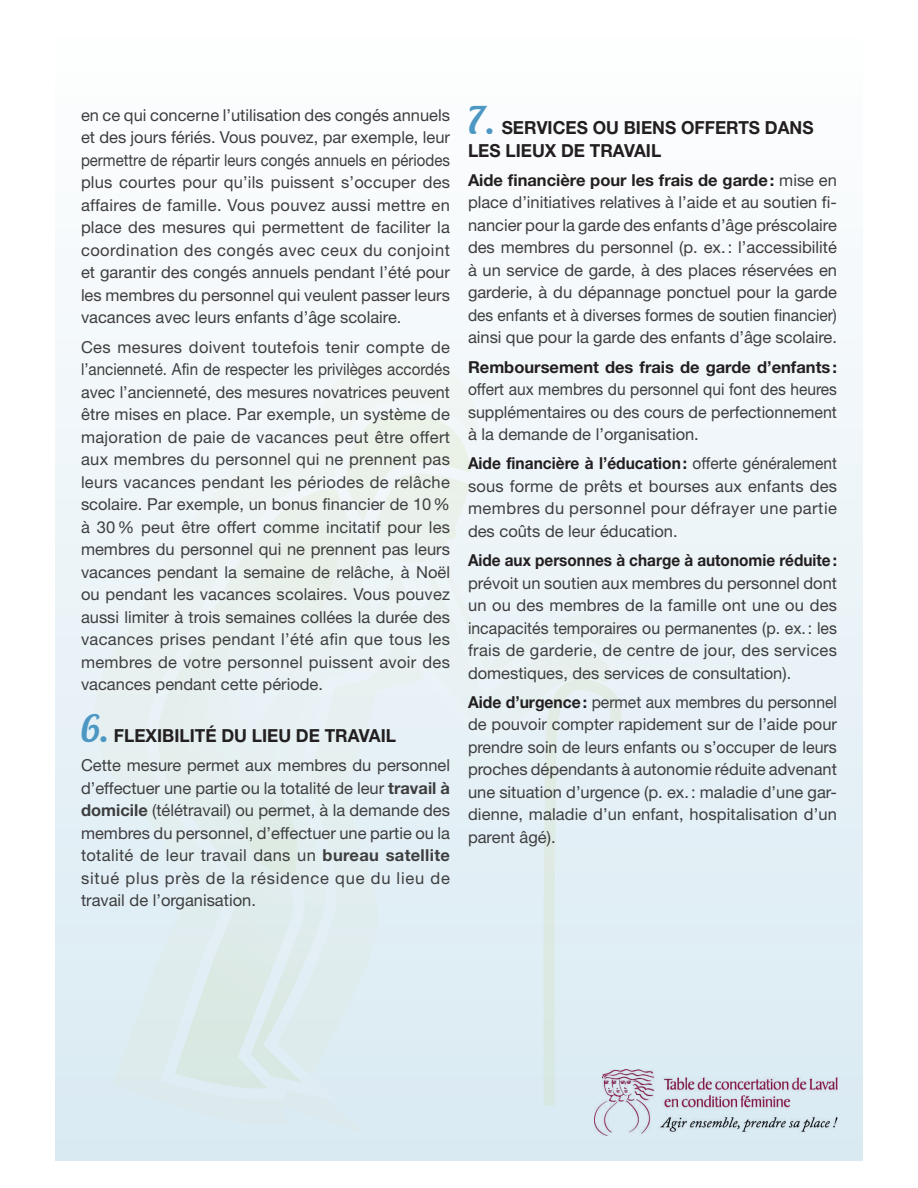
<style>
.page{position:relative;width:918px;height:1188px;background:#fff}
.page>*{position:absolute;margin:0;border:0;box-sizing:border-box;transform-origin:0 0}
.texte{font:700 18px/22.5px "Helvetica Neue";color:#231f20;scale:.96 1}
.texte-2{font:16.5px/22.5px "Helvetica Neue";color:#3e3e3f;text-align:justify}
.texte-3{font:16.5px/22.5px "Helvetica Neue";color:#3e3e3f;text-align:justify;scale:.94 1}
.texte-4{font:16.5px/22.5px "Helvetica Neue";color:#3e3e3f;text-align:justify;scale:.95 1}
.s1{font-family:"Lobster 1.4";font-weight:400;font-size:37.5px;color:#4d97c3}
.s2{font-weight:700}
.s3{font-weight:700;color:#231f20}
</style>
<div class="page">
<div style="left:55px;top:28px;width:808px;height:1132px;background:linear-gradient(to bottom,#fefefe,#d9eaf2)"></div>
<svg style="left:94px;top:356px;width:549px;height:778px;fill:#ecf4f6"></svg>
<svg style="left:109px;top:406px;width:523px;height:688px;background:#e6f0f4"></svg>
<svg style="left:147px;top:401px;width:473px;height:700px;fill:#e6f1f5"></svg>
<div style="left:409px;top:520px;width:11px;height:11px;background:#e8f0e7;border-radius:50%"></div>
<div style="left:446px;top:528px;width:11px;height:11px;background:#e8f0e7;border-radius:50%"></div>
<svg style="left:204px;top:523px;width:139px;height:355px;background:#e6f0ef"></svg>
<svg style="left:543px;top:679px;width:82px;height:427px;background:#e0edf2"></svg>
<svg style="left:238px;top:876px;width:67px;height:208px;background:#deebeb"></svg>
<svg style="left:335px;top:482px;width:32px;height:57px"></svg>
<svg style="left:363px;top:550px;width:68px;height:62px;background:#ebf3f4"></svg>
<img style="left:595px;top:1069px;width:242px;height:67px">
<p class="texte-2" style="left:81px;top:104px;width:371px">en ce qui concerne l’utilisation des congés annuels et des jours fériés. Vous pouvez, par exemple, leur permettre de répartir leurs congés annuels en périodes plus courtes pour qu’ils puissent s’occuper des affaires de famille. Vous pouvez aussi mettre en place des mesures qui permettent de faciliter la coordination des congés avec ceux du conjoint et garantir des congés annuels pendant l’été pour les membres du personnel qui veulent passer leurs vacances avec leurs enfants d’âge scolaire.</p>
<p class="texte-2" style="left:81px;top:335px;width:371px">Ces mesures doivent toutefois tenir compte de l’ancienneté. Afin de respecter les privilèges accordés avec l’ancienneté, des mesures novatrices peuvent être mises en place. Par exemple, un système de majoration de paie de vacances peut être offert aux membres du personnel qui ne prennent pas leurs vacances pendant les périodes de relâche scolaire. Par exemple, un bonus financier de 10% à 30% peut être offert comme incitatif pour les membres du personnel qui ne prennent pas leurs vacances pendant la semaine de relâche, à Noël ou pendant les vacances scolaires. Vous pouvez aussi limiter à trois semaines collées la durée des vacances prises pendant l’été afin que tous les membres de votre personnel puissent avoir des vacances pendant cette période.</p>
<p class="texte" style="left:81px;top:724px;width:330px"><span class="s1">6.</span> FLEXIBILITÉ DU LIEU DE TRAVAIL</p>
<p class="texte-2" style="left:81px;top:754px;width:371px">Cette mesure permet aux membres du personnel d’effectuer une partie ou la totalité de leur <span class="s2">travail à domicile</span> (télétravail) ou permet, à la demande des membres du personnel, d’effectuer une partie ou la totalité de leur travail dans un <span class="s2">bureau satellite </span>situé plus près de la résidence que du lieu de travail de l’organisation.</p>
<p class="texte" style="left:468px;top:116px;width:362px"><span class="s1">7.</span> SERVICES OU BIENS OFFERTS DANS<br>LES LIEUX DE TRAVAIL</p>
<p class="texte-2" style="left:468px;top:169px;width:371px"><span class="s3">Aide financière pour les frais de garde:</span> mise en place d’initiatives relatives à l’aide et au soutien fi&shy;nancier pour la garde des enfants d’âge préscolaire des membres du personnel (p. ex.: l’accessibilité à un service de garde, à des places réservées en garderie, à du dépannage ponctuel pour la garde des enfants et à diverses formes de soutien financier) ainsi que pour la garde des enfants d’âge scolaire.</p>
<p class="texte-3" style="left:468px;top:355px;width:394px"><span class="s3">Remboursement des frais de garde d’enfants: </span>offert aux membres du personnel qui font des heures supplémentaires ou des cours de perfectionnement à la demande de l’organisation.</p>
<p class="texte-3" style="left:468px;top:452px;width:394px"><span class="s3">Aide financière à l’éducation:</span> offerte généralement sous forme de prêts et bourses aux enfants des membres du personnel pour défrayer une partie des coûts de leur éducation.</p>
<p class="texte-2" style="left:468px;top:549px;width:371px"><span class="s3">Aide aux personnes à charge à autonomie réduite: </span>prévoit un soutien aux membres du personnel dont un ou des membres de la famille ont une ou des incapacités temporaires ou permanentes (p. ex.: les frais de garderie, de centre de jour, des services domestiques, des services de consultation).</p>
<p class="texte-4" style="left:468px;top:691px;width:390px"><span class="s3">Aide d’urgence:</span> permet aux membres du personnel de pouvoir compter rapidement sur de l’aide pour prendre soin de leurs enfants ou s’occuper de leurs proches dépendants à autonomie réduite advenant une situation d’urgence (p. ex.: maladie d’une gar&shy;dienne, maladie d’un enfant, hospitalisation d’un parent âgé).</p>
</div>
